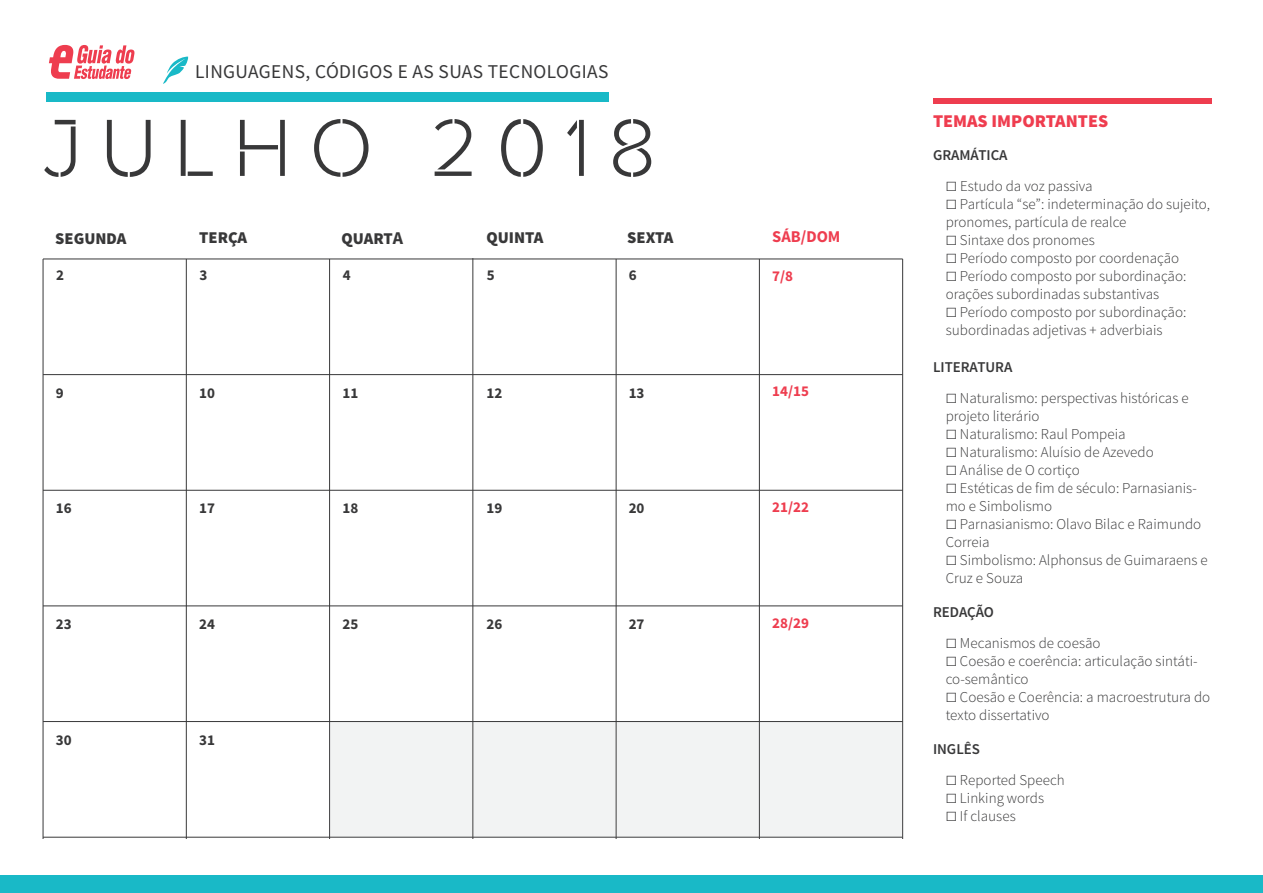
<style>
.page{position:relative;width:1263px;height:893px;background:#fff}
.page>*{position:absolute;margin:0;border:0;box-sizing:border-box;transform-origin:0 0}
.t1{font:84px "Rafale BG";letter-spacing:.205em;color:#383839}
.t2{font:19.5px "Source Sans Pro";letter-spacing:.02em;color:#383839}
.numeros-vermelhos{font:900 18px "Source Sans Pro";color:#ef3d4f}
.numeros-pretos{font:900 16.5px "Source Sans Pro";color:#383839}
.numeros-vermelhos-2{font:700 16.5px "Source Sans Pro";color:#ee3d4f}
.itens-assuntos{font:300 15px/18px "Source Sans Pro";color:#383839}
.numeros-pretos-2{font:700 15px "Source Sans Pro";color:#383839}
.titulo-assunto{font:600 15px "Source Sans Pro";color:#383839}
.numeros-vermelhos-3{font:700 15px "Source Sans Pro";color:#ee3d4f}
.s1{font-weight:700;font-size:18px}
.s2{font-family:"Mercury Text G2";font-weight:400}
</style>
<div class="page">
<hr style="left:43px;top:374px;width:860px;height:1px;background:#383839">
<hr style="left:43px;top:259px;width:860px;height:1px;background:#383839">
<hr style="left:43px;top:490px;width:860px;height:1px;background:#383839">
<hr style="left:43px;top:606px;width:860px;height:1px;background:#383839">
<hr style="left:43px;top:721px;width:860px;height:1px;background:#383839">
<hr style="left:43px;top:837px;width:860px;height:1px;background:#383839">
<hr style="left:616px;top:259px;width:1px;height:579px;background:#383839">
<hr style="left:759px;top:259px;width:1px;height:579px;background:#383839">
<hr style="left:902px;top:259px;width:1px;height:579px;background:#383839">
<hr style="left:473px;top:258px;width:1px;height:580px;background:#383839">
<hr style="left:329px;top:259px;width:1px;height:579px;background:#383839">
<hr style="left:186px;top:259px;width:1px;height:579px;background:#383839">
<hr style="left:43px;top:259px;width:1px;height:579px;background:#383839">
<div style="left:46px;top:93px;width:562px;height:9px;background:#19b9c7"></div>
<svg style="left:49px;top:45px;width:86px;height:34px"></svg>
<svg style="left:163px;top:56px;width:25px;height:28px"></svg>
<div style="left:933px;top:98px;width:279px;height:6px;background:#ee3d4f"></div>
<div style="left:0;top:875px;width:1263px;height:18px;background:#19b9c7"></div>
<div style="left:329px;top:722px;width:573px;height:116px;background:#f2f3f3"></div>
<p class="t2" style="left:195px;top:60px;width:415px">LINGUAGENS, CÓDIGOS E AS SUAS TECNOLOGIAS</p>
<p class="t1" style="left:43px;top:101px;width:615px">JULHO 2018</p>
<p class="numeros-pretos" style="left:55px;top:227px;width:73px">SEGUNDA</p>
<p class="numeros-pretos" style="left:199px;top:226px;width:50px">TERÇA</p>
<p class="numeros-pretos" style="left:341px;top:228px;width:63px">QUART<span class="s1">A</span></p>
<p class="numeros-pretos" style="left:486px;top:226px;width:59px">QUINTA</p>
<p class="numeros-pretos" style="left:627px;top:226px;width:48px">SEXTA</p>
<p class="numeros-vermelhos-2" style="left:772px;top:226px;width:70px">SÁB/DOM</p>
<p class="numeros-pretos-2" style="left:56px;top:266px;width:9px">2</p>
<p class="numeros-pretos-2" style="left:199px;top:266px;width:9px">3</p>
<p class="numeros-pretos-2" style="left:343px;top:266px;width:9px">4</p>
<p class="numeros-pretos-2" style="left:487px;top:266px;width:9px">5</p>
<p class="numeros-pretos-2" style="left:629px;top:266px;width:9px">6</p>
<p class="numeros-vermelhos-3" style="left:772px;top:266px;width:22px">7/8</p>
<p class="numeros-pretos-2" style="left:56px;top:383px;width:9px">9</p>
<p class="numeros-pretos-2" style="left:199px;top:383px;width:17px">10</p>
<p class="numeros-pretos-2" style="left:342px;top:383px;width:17px">11</p>
<p class="numeros-pretos-2" style="left:486px;top:383px;width:17px">12</p>
<p class="numeros-pretos-2" style="left:629px;top:383px;width:17px">13</p>
<p class="numeros-vermelhos-3" style="left:772px;top:382px;width:38px">14/15</p>
<p class="numeros-pretos-2" style="left:56px;top:499px;width:17px">16</p>
<p class="numeros-pretos-2" style="left:199px;top:499px;width:17px">17</p>
<p class="numeros-pretos-2" style="left:342px;top:499px;width:17px">18</p>
<p class="numeros-pretos-2" style="left:486px;top:499px;width:17px">19</p>
<p class="numeros-pretos-2" style="left:629px;top:499px;width:17px">20</p>
<p class="numeros-vermelhos-3" style="left:772px;top:497px;width:38px">21/22</p>
<p class="numeros-pretos-2" style="left:56px;top:614px;width:17px">23</p>
<p class="numeros-pretos-2" style="left:199px;top:614px;width:17px">24</p>
<p class="numeros-pretos-2" style="left:342px;top:614px;width:17px">25</p>
<p class="numeros-pretos-2" style="left:486px;top:614px;width:17px">26</p>
<p class="numeros-pretos-2" style="left:629px;top:614px;width:17px">27</p>
<p class="numeros-vermelhos-3" style="left:772px;top:613px;width:38px">28/29</p>
<p class="numeros-pretos-2" style="left:56px;top:730px;width:17px">30</p>
<p class="numeros-pretos-2" style="left:199px;top:730px;width:17px">31</p>
<p class="numeros-vermelhos" style="left:933px;top:109px;width:177px">TEMAS IMPORTANTES</p>
<p class="titulo-assunto" style="left:933px;top:145px;width:76px">GRAMÁTICA</p>
<p class="itens-assuntos" style="left:946px;top:177px;width:148px"><span class="s2">•</span> Estudo da voz passiva</p>
<p class="itens-assuntos" style="left:946px;top:195px;width:266px"><span class="s2">•</span> Partícula “se”: indeterminação do sujeito, pronomes, partícula de realce</p>
<p class="itens-assuntos" style="left:946px;top:231px;width:151px"><span class="s2">•</span> Sintaxe dos pronomes</p>
<p class="itens-assuntos" style="left:946px;top:249px;width:235px"><span class="s2">•</span> Período composto por coordenação</p>
<p class="itens-assuntos" style="left:946px;top:267px;width:242px"><span class="s2">•</span> Período composto por subordinação:</p>
<p class="itens-assuntos" style="left:946px;top:285px;width:215px">orações subordinadas substantivas</p>
<p class="itens-assuntos" style="left:946px;top:303px;width:242px"><span class="s2">•</span> Período composto por subordinação:</p>
<p class="itens-assuntos" style="left:946px;top:321px;width:218px">subordinadas adjetivas + adverbiais</p>
<p class="titulo-assunto" style="left:933px;top:358px;width:81px">LITERATURA</p>
<p class="itens-assuntos" style="left:946px;top:389px;width:245px"><span class="s2">•</span> Naturalismo: perspectivas históricas e projeto literário</p>
<p class="itens-assuntos" style="left:946px;top:425px;width:181px"><span class="s2">•</span> Naturalismo: Raul Pompeia</p>
<p class="itens-assuntos" style="left:946px;top:443px;width:209px"><span class="s2">•</span> Naturalismo: Aluísio de Azevedo</p>
<p class="itens-assuntos" style="left:946px;top:461px;width:135px"><span class="s2">•</span> Análise de O cortiço</p>
<p class="itens-assuntos" style="left:946px;top:479px;width:253px"><span class="s2">•</span> Estéticas de fim de século: Parnasianis&shy;mo e Simbolismo</p>
<p class="itens-assuntos" style="left:946px;top:515px;width:257px"><span class="s2">•</span> Parnasianismo: Olavo Bilac e Raimundo<br>Correia</p>
<p class="itens-assuntos" style="left:946px;top:551px;width:264px"><span class="s2">•</span> Simbolismo: Alphonsus de Guimaraens e<br>Cruz e Souza</p>
<p class="titulo-assunto" style="left:933px;top:603px;width:62px">REDAÇÃO</p>
<p class="itens-assuntos" style="left:946px;top:634px;width:156px"><span class="s2">•</span> Mecanismos de coesão</p>
<p class="itens-assuntos" style="left:946px;top:652px;width:253px"><span class="s2">•</span> Coesão e coerência: articulação sintáti&shy;co-semântico</p>
<p class="itens-assuntos" style="left:946px;top:688px;width:266px"><span class="s2">•</span> Coesão e Coerência: a macroestrutura do texto dissertativo</p>
<p class="titulo-assunto" style="left:933px;top:740px;width:48px">INGLÊS</p>
<p class="itens-assuntos" style="left:946px;top:771px;width:120px"><span class="s2">•</span> Reported Speech</p>
<p class="itens-assuntos" style="left:946px;top:789px;width:100px"><span class="s2">•</span> Linking words</p>
<p class="itens-assuntos" style="left:946px;top:807px;width:72px"><span class="s2">•</span> If clauses</p>
</div>
